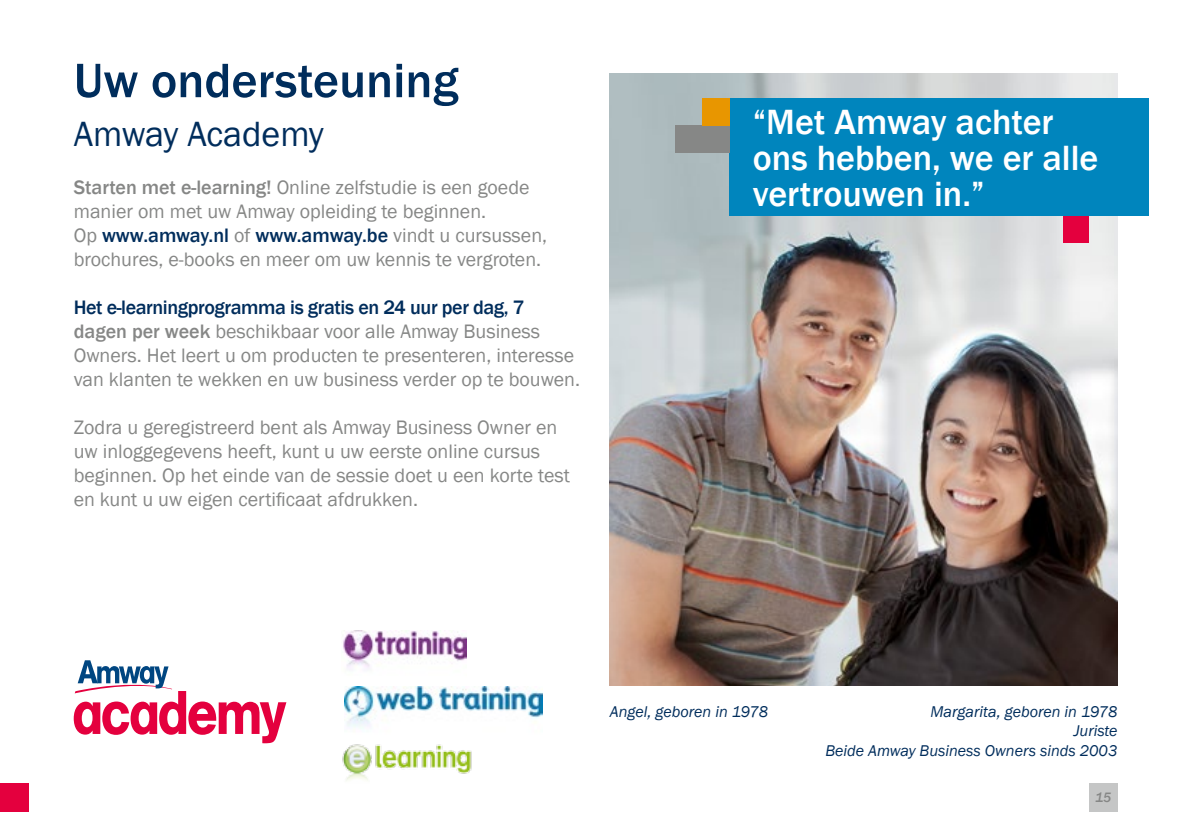
<style>
.page{position:relative;width:1191px;height:840px;background:#fff}
.page>*{position:absolute;margin:0;border:0;box-sizing:border-box;transform-origin:0 0}
.t1{font:500 50px "Franklin Gothic";color:#002d5c}
.t2{font:500 36px/36px "Franklin Gothic";color:#fff}
.t3{font:36px "Franklin Gothic";letter-spacing:-.005em;color:#002d5c}
.t4{font:20px/24px "Franklin Gothic";color:#868786}
.t5{font:italic 16px/19.6px "Franklin Gothic";color:#002d5c;text-align:right}
.t6{font:italic 500 14px "Franklin Gothic";color:#868786}
.s1{font-weight:500}
.s2{font-weight:500;color:#002d5c}
</style>
<div class="page">
<img style="left:343px;top:630px;width:124px;height:39px">
<img style="left:344px;top:686px;width:198px;height:43px">
<img style="left:342px;top:744px;width:130px;height:37px">
<svg style="left:74px;top:660px;width:212px;height:82px"></svg>
<img style="left:610px;top:74px;width:507px;height:611px">
<div style="left:0;top:782px;width:28px;height:28px;background:#e4003e"></div>
<div style="left:729px;top:99px;width:419px;height:117px;background:#0085bd"></div>
<div style="left:1063px;top:216px;width:26px;height:26px;background:#e4003e"></div>
<div style="left:675px;top:126px;width:54px;height:27px;background:#868786"></div>
<div style="left:702px;top:99px;width:27px;height:27px;background:#e89600"></div>
<div style="left:1089px;top:782px;width:28px;height:28px;background:#c5c6c6"></div>
<h1 class="t1" style="left:74px;top:49px;width:386px">Uw ondersteuning</h1>
<h2 class="t3" style="left:74px;top:111px;width:252px">Amway Academy</h2>
<p class="t4" style="left:74px;top:175px;width:475px"><span class="s1">Starten met e-learning!</span> Online zelfstudie is een goede manier om met uw Amway opleiding te beginnen.<br>Op <span class="s2">www.amway.nl</span> of <span class="s2">www.amway.be</span> vindt u cursussen, brochures, e-books en meer om uw kennis te vergroten.</p>
<p class="t4" style="left:74px;top:295px;width:508px"><span class="s2">Het e-learningprogramma is gratis en 24 uur per dag, 7 </span><span class="s1">dagen per week</span> beschikbaar voor alle Amway Business Owners. Het leert u om producten te presenteren, interesse van klanten te wekken en uw business verder op te bouwen.</p>
<p class="t4" style="left:74px;top:415px;width:497px">Zodra u geregistreerd bent als Amway Business Owner en uw inloggegevens heeft, kunt u uw eerste online cursus beginnen. Op het einde van de sessie doet u een korte test en kunt u uw eigen certificaat afdrukken.</p>
<h2 class="t2" style="left:752px;top:104px;width:347px">“Met Amway achter ons hebben, we er alle vertrouwen in.”</h2>
<p class="t5" style="left:609px;top:701px;width:160px">Angel, geboren in 1978</p>
<p class="t5" style="left:825px;top:701px;width:293px">Margarita, geboren in 1978<br>Juriste<br>Beide Amway Business Owners sinds 2003</p>
<p class="t6" style="left:1095px;top:788px;width:18px">15</p>
</div>
